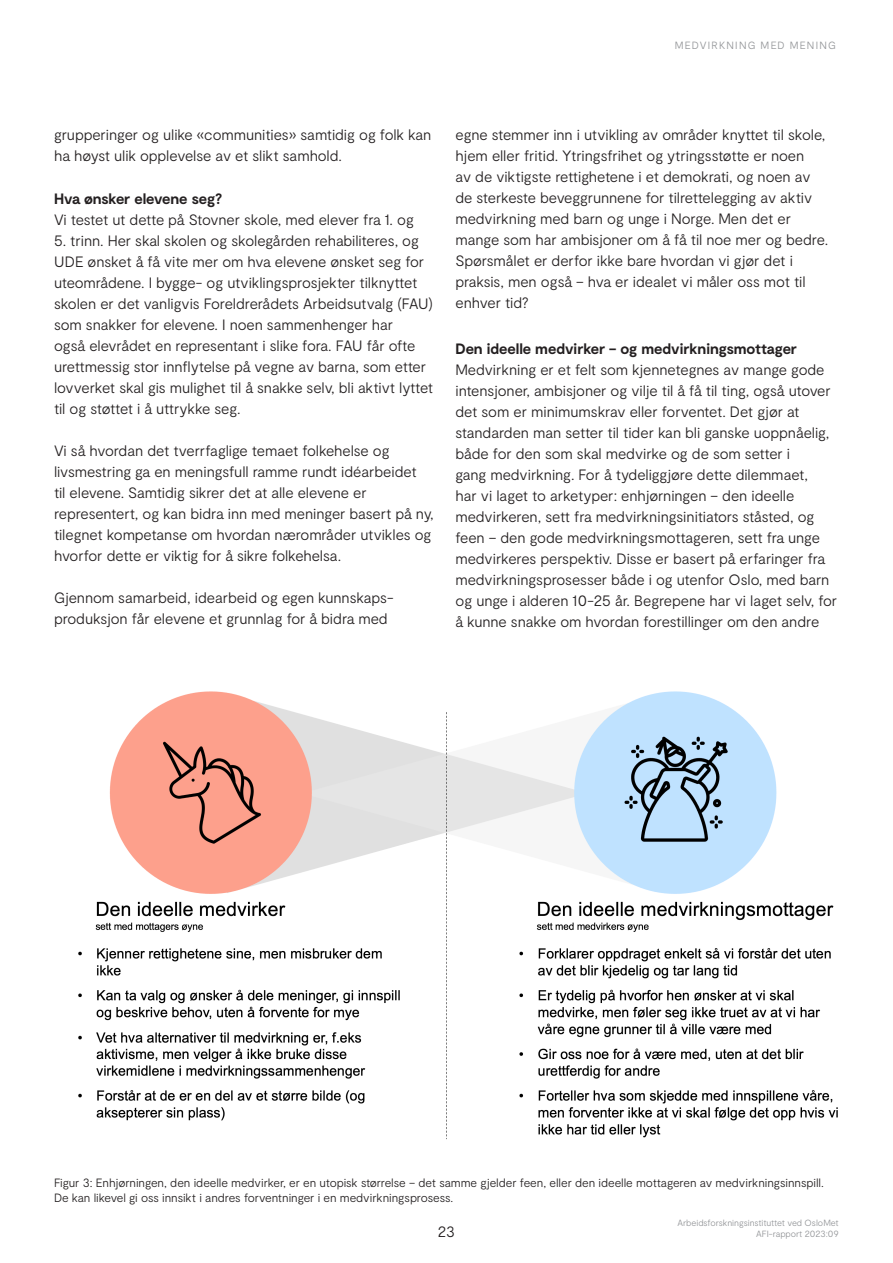
<style>
.page{position:relative;width:893px;height:1263px;background:#fff}
.page>*{position:absolute;margin:0;border:0;box-sizing:border-box;transform-origin:0 0}
.Page_number{font:300 15px/21px "Moderat";letter-spacing:-.01em;color:#231f20}
.heading_2{font:700 15px "Moderat";letter-spacing:-.005em;color:#231f20}
.t1{font:300 12px/15px "Moderat";letter-spacing:-.005em;color:#231f20}
.Tittel_Medium{font:300 10.5px "Moderat";letter-spacing:.11em;color:#939598}
.t2{font:300 9px "Moderat";letter-spacing:-.005em;color:#939598}
</style>
<div class="page">
<img style="left:78px;top:691px;width:760px;height:449px">
<p class="Tittel_Medium" style="left:675px;top:39px;width:163px">MEDVIRKNING MED MENING</p>
<p class="Page_number" style="left:54px;top:124px;width:379px">grupperinger og ulike «communities» samtidig og folk kan ha høyst ulik opplevelse av et slikt samhold.</p>
<p class="heading_2" style="left:54px;top:189px;width:170px">Hva ønsker elevene seg?</p>
<p class="Page_number" style="left:54px;top:209px;width:361px">Vi testet ut dette på Stovner skole, med elever fra 1. og</p>
<p class="Page_number" style="left:54px;top:230px;width:381px">5. trinn. Her skal skolen og skolegården rehabiliteres, og UDE ønsket å få vite mer om hva elevene ønsket seg for uteområdene. I bygge- og utviklingsprosjekter tilknyttet skolen er det vanligvis Foreldrerådets Arbeidsutvalg (FAU) som snakker for elevene. I noen sammenhenger har<br>også elevrådet en representant i slike fora. FAU får ofte urettmessig stor innflytelse på vegne av barna, som etter lovverket skal gis mulighet til å snakke selv, bli aktivt lyttet til og støttet i å uttrykke seg.</p>
<p class="Page_number" style="left:54px;top:440px;width:381px">Vi så hvordan det tverrfaglige temaet folkehelse og livsmestring ga en meningsfull ramme rundt idéarbeidet<br>til elevene. Samtidig sikrer det at alle elevene er representert, og kan bidra inn med meninger basert på ny, tilegnet kompetanse om hvordan nærområder utvikles og hvorfor dette er viktig for å sikre folkehelsa.</p>
<p class="Page_number" style="left:54px;top:587px;width:341px">Gjennom samarbeid, idearbeid og egen kunnskaps&shy;produksjon får elevene et grunnlag for å bidra med</p>
<p class="Page_number" style="left:455px;top:124px;width:374px">egne stemmer inn i utvikling av områder knyttet til skole, hjem eller fritid. Ytringsfrihet og ytringsstøtte er noen<br>av de viktigste rettighetene i et demokrati, og noen av de sterkeste beveggrunnene for tilrettelegging av aktiv medvirkning med barn og unge i Norge. Men det er mange som har ambisjoner om å få til noe mer og bedre.<br>Spørsmålet er derfor ikke bare hvordan vi gjør det i praksis, men også – hva er idealet vi måler oss mot til enhver tid?</p>
<p class="heading_2" style="left:455px;top:339px;width:343px">Den ideelle medvirker – og medvirkningsmottager</p>
<p class="Page_number" style="left:455px;top:359px;width:383px">Medvirkning er et felt som kjennetegnes av mange gode intensjoner, ambisjoner og vilje til å få til ting, også utover det som er minimumskrav eller forventet. Det gjør at standarden man setter til tider kan bli ganske uoppnåelig, både for den som skal medvirke og de som setter i<br>gang medvirkning. For å tydeliggjøre dette dilemmaet,<br>har vi laget to arketyper: enhjørningen – den ideelle medvirkeren, sett fra medvirkningsinitiators ståsted, og feen – den gode medvirkningsmottageren, sett fra unge medvirkeres perspektiv. Disse er basert på erfaringer fra medvirkningsprosesser både i og utenfor Oslo, med barn og unge i alderen 10-25 år. Begrepene har vi laget selv, for å kunne snakke om hvordan forestillinger om den andre</p>
<p class="t1" style="left:54px;top:1175px;width:771px">Figur 3: Enhjørningen, den ideelle medvirker, er en utopisk størrelse – det samme gjelder feen, eller den ideelle mottageren av medvirkningsinnspill.<br>De kan likevel gi oss innsikt i andres forventninger i en medvirkningsprosess.</p>
<p class="Page_number" style="left:438px;top:1221px;width:19px">23</p>
<p class="t2" style="left:677px;top:1217px;width:163px">Arbeidsforskningsinstituttet ved OsloMet</p>
<p class="t2" style="left:756px;top:1228px;width:84px">AFI-rapport 2023:09</p>
</div>
